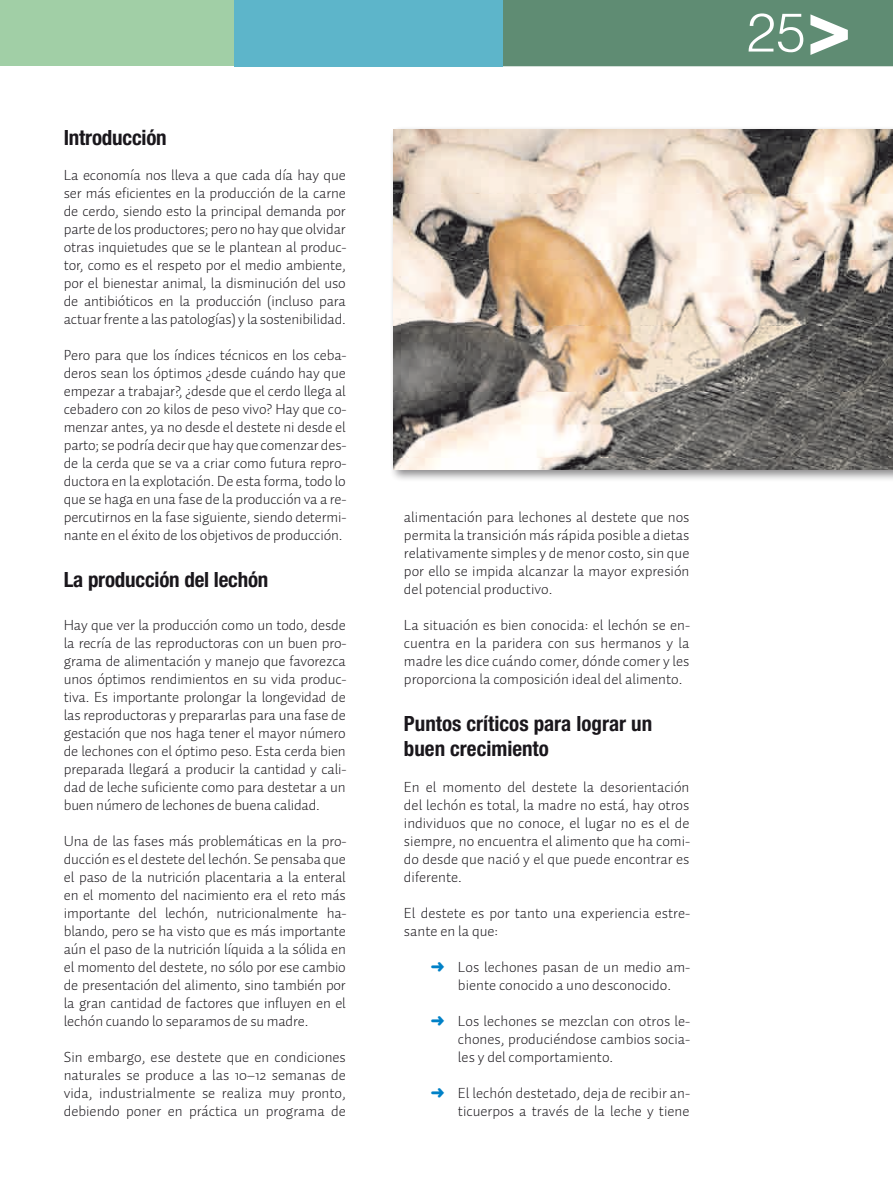
<style>
.page{position:relative;width:893px;height:1191px;background:#fff}
.page>*{position:absolute;margin:0;border:0;box-sizing:border-box;transform-origin:0 0}
.t1{font:700 86.55px "Helvetica";color:#fff}
.t2{font:300 54px "Helvetica";color:#fff}
.t3{font:700 condensed 21px/25.2px "Helvetica Neue";color:#1a171c}
.t4{font:300 15px/18px "Auto 1";color:#1a171c;text-align:justify}
.s1{color:#0081c7}
</style>
<div class="page">
<div style="left:0;top:0;width:264px;height:66px;background:#a1cfa6"></div>
<div style="left:503px;top:0;width:390px;height:66px;background:#5f8c73"></div>
<div style="left:234px;top:0;width:191px;height:66px;background:#5db5ca"></div>
<div style="left:419px;top:0;width:84px;height:66px;background:#5db5ca"></div>
<div style="left:389px;top:125px;width:504px;height:357px;background:#1a171c;opacity:.5"></div>
<img style="left:393px;top:129px;width:500px;height:340px">
<h3 class="t3" style="left:64px;top:125px;width:104px">Introducción</h3>
<p class="t4" style="left:64px;top:166px;width:284px">La economía nos lleva a que cada día hay que ser más eficientes en la producción de la carne de cerdo, siendo esto la principal demanda por parte de los productores; pero no hay que olvidar otras inquietudes que se le plantean al produc&shy;tor, como es el respeto por el medio ambiente, por el bienestar animal, la disminución del uso de antibióticos en la producción (incluso para actuar frente a las patologías) y la sostenibilidad.</p>
<p class="t4" style="left:64px;top:346px;width:284px">Pero para que los índices técnicos en los ceba&shy;deros sean los óptimos ¿desde cuándo hay que empezar a trabajar?, ¿desde que el cerdo llega al cebadero con 20 kilos de peso vivo? Hay que co&shy;menzar antes, ya no desde el destete ni desde el parto; se podría decir que hay que comenzar des&shy;de la cerda que se va a criar como futura repro&shy;ductora en la explotación. De esta forma, todo lo que se haga en una fase de la producción va a re&shy;percutirnos en la fase siguiente, siendo determi&shy;nante en el éxito de los objetivos de producción.</p>
<h3 class="t3" style="left:64px;top:566px;width:206px">La producción del lechón</h3>
<p class="t4" style="left:64px;top:616px;width:284px">Hay que ver la producción como un todo, desde la recría de las reproductoras con un buen pro&shy;grama de alimentación y manejo que favorezca unos óptimos rendimientos en su vida produc&shy;tiva. Es importante prolongar la longevidad de las reproductoras y prepararlas para una fase de gestación que nos haga tener el mayor número de lechones con el óptimo peso. Esta cerda bien preparada llegará a producir la cantidad y cali&shy;dad de leche suficiente como para destetar a un buen número de lechones de buena calidad.</p>
<p class="t4" style="left:64px;top:832px;width:284px">Una de las fases más problemáticas en la pro&shy;ducción es el destete del lechón. Se pensaba que el paso de la nutrición placentaria a la enteral en el momento del nacimiento era el reto más importante del lechón, nutricionalmente ha&shy;blando, pero se ha visto que es más importante aún el paso de la nutrición líquida a la sólida en el momento del destete, no sólo por ese cambio de presentación del alimento, sino también por la gran cantidad de factores que influyen en el lechón cuando lo separamos de su madre.</p>
<p class="t4" style="left:64px;top:1048px;width:284px">Sin embargo, ese destete que en condiciones naturales se produce a las 10–12 semanas de vida, industrialmente se realiza muy pronto, debiendo poner en práctica un programa de</p>
<p class="t4" style="left:404px;top:508px;width:287px">alimentación para lechones al destete que nos permita la transición más rápida posible a dietas relativamente simples y de menor costo, sin que por ello se impida alcanzar la mayor expresión del potencial productivo.</p>
<p class="t4" style="left:404px;top:616px;width:288px">La situación es bien conocida: el lechón se en&shy;cuentra en la paridera con sus hermanos y la madre les dice cuándo comer, dónde comer y les proporciona la composición ideal del alimento.</p>
<h3 class="t3" style="left:404px;top:710px;width:250px">Puntos críticos para lograr un buen crecimiento</h3>
<p class="t4" style="left:404px;top:778px;width:288px">En el momento del destete la desorientación del lechón es total, la madre no está, hay otros individuos que no conoce, el lugar no es el de siempre, no encuentra el alimento que ha comi&shy;do desde que nació y el que puede encontrar es diferente.</p>
<p class="t4" style="left:404px;top:904px;width:288px">El destete es por tanto una experiencia estre&shy;sante en la que:</p>
<p class="t4" style="left:431px;top:958px;width:261px;text-align:center"><span class="s1">➜</span> Los lechones pasan de un medio am&shy;biente conocido a uno desconocido.</p>
<p class="t4" style="left:458px;top:1012px;width:234px;text-indent:-27px"><span class="s1">➜</span> Los lechones se mezclan con otros le&shy;chones, produciéndose cambios socia&shy;les y del comportamiento.</p>
<p class="t4" style="left:431px;top:1084px;width:261px;text-align:right"><span class="s1">➜</span> El lechón destetado, deja de recibir an&shy;ticuerpos a través de la leche y tiene</p>
<h2 class="t2" style="left:746px;top:-1px;width:62px">25</h2>
<h1 class="t1" style="left:886px;top:9px;width:52px;rotate:90deg">^</h1>
</div>
